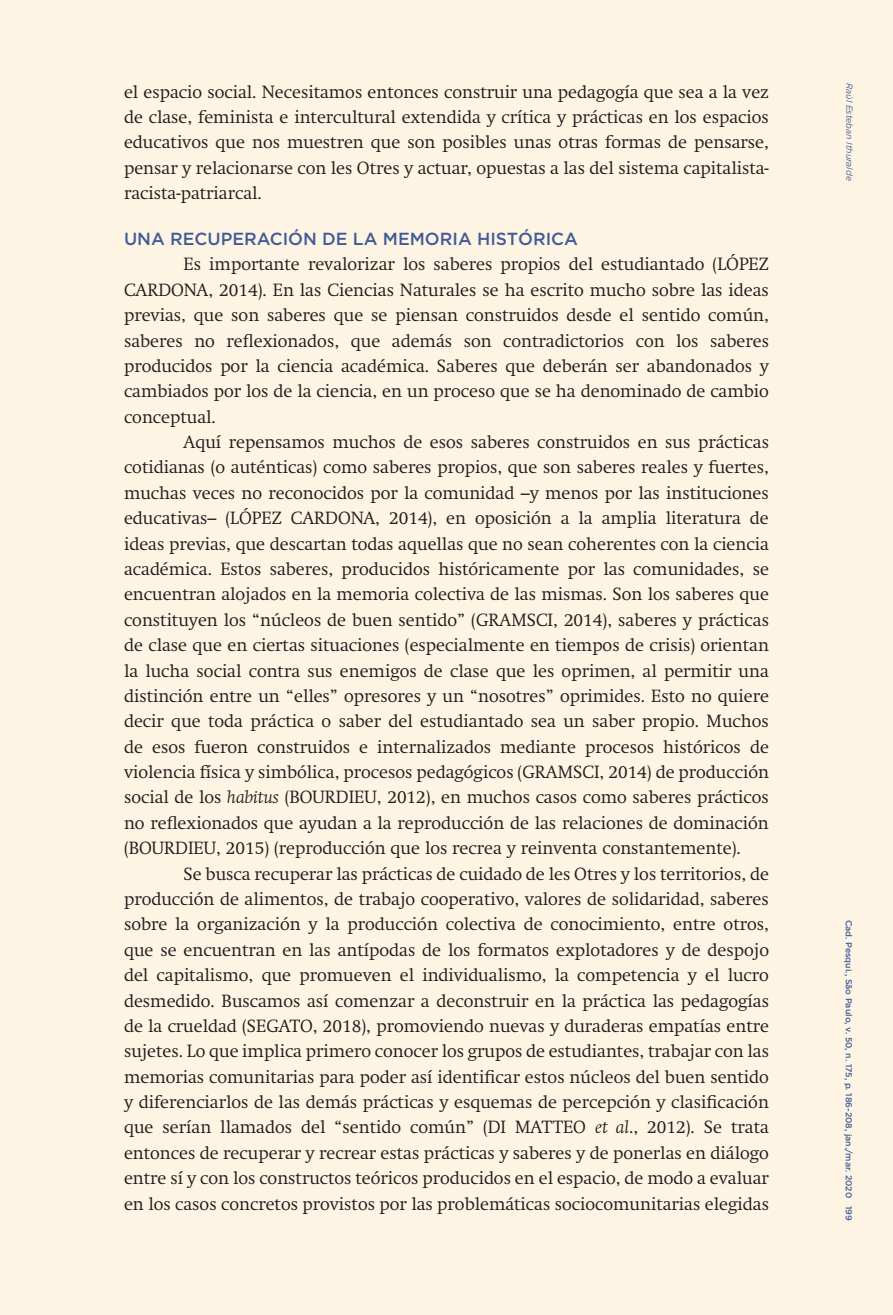
<style>
.page{position:relative;width:893px;height:1315px;background:#fef4e4}
.page>*{position:absolute;margin:0;border:0;box-sizing:border-box;transform-origin:0 0}
.CorpoRecuo{font:300 17.5px/25.4px "Swift";color:#231f20;text-align:justify}
.Subtitulo2{font:500 17.5px "Gotham HTF";color:#4361ac}
.t1{font:500 8.75px "Gotham HTF";color:#4361ac}
.t2{font:italic 8.75px "Gotham HTF";color:#4361ac}
.s1{font-style:italic}
</style>
<div class="page">
<p class="CorpoRecuo" style="left:124px;top:79px;width:646px">el espacio social. Necesitamos entonces construir una pedagogía que sea a la vez de clase, feminista e intercultural extendida y crítica y prácticas en los espacios educativos que nos muestren que son posibles unas otras formas de pensarse, pensar y relacionarse con les Otres y actuar, opuestas a las del sistema capitalista&shy;racista-patriarcal.</p>
<p class="Subtitulo2" style="left:124px;top:229px;width:455px">UNA RECUPERACIÓN DE LA MEMORIA HISTÓRICA</p>
<p class="CorpoRecuo" style="left:124px;top:252px;width:646px;text-indent:60px">Es importante revalorizar los saberes propios del estudiantado (LÓPEZ CARDONA, 2014). En las Ciencias Naturales se ha escrito mucho sobre las ideas previas, que son saberes que se piensan construidos desde el sentido común, saberes no reflexionados, que además son contradictorios con los saberes producidos por la ciencia académica. Saberes que deberán ser abandonados y cambiados por los de la ciencia, en un proceso que se ha denominado de cambio conceptual.</p>
<p class="CorpoRecuo" style="left:124px;top:429px;width:646px;text-indent:60px">Aquí repensamos muchos de esos saberes construidos en sus prácticas cotidianas (o auténticas) como saberes propios, que son saberes reales y fuertes, muchas veces no reconocidos por la comunidad –y menos por las instituciones educativas– (LÓPEZ CARDONA, 2014), en oposición a la amplia literatura de ideas previas, que descartan todas aquellas que no sean coherentes con la ciencia académica. Estos saberes, producidos históricamente por las comunidades, se encuentran alojados en la memoria colectiva de las mismas. Son los saberes que constituyen los “núcleos de buen sentido” (GRAMSCI, 2014), saberes y prácticas de clase que en ciertas situaciones (especialmente en tiempos de crisis) orientan la lucha social contra sus enemigos de clase que les oprimen, al permitir una distinción entre un “elles” opresores y un “nosotres” oprimides. Esto no quiere decir que toda práctica o saber del estudiantado sea un saber propio. Muchos de esos fueron construidos e internalizados mediante procesos históricos de violencia física y simbólica, procesos pedagógicos (GRAMSCI, 2014) de producción social de los <span class="s1">habitus</span> (BOURDIEU, 2012), en muchos casos como saberes prácticos no reflexionados que ayudan a la reproducción de las relaciones de dominación (BOURDIEU, 2015) (reproducción que los recrea y reinventa constantemente).</p>
<p class="CorpoRecuo" style="left:124px;top:861px;width:646px;text-indent:60px">Se busca recuperar las prácticas de cuidado de les Otres y los territorios, de producción de alimentos, de trabajo cooperativo, valores de solidaridad, saberes sobre la organización y la producción colectiva de conocimiento, entre otros, que se encuentran en las antípodas de los formatos explotadores y de despojo del capitalismo, que promueven el individualismo, la competencia y el lucro desmedido. Buscamos así comenzar a deconstruir en la práctica las pedagogías de la crueldad (SEGATO, 2018), promoviendo nuevas y duraderas empatías entre sujetes. Lo que implica primero conocer los grupos de estudiantes, trabajar con las memorias comunitarias para poder así identificar estos núcleos del buen sentido y diferenciarlos de las demás prácticas y esquemas de percepción y clasificación que serían llamados del “sentido común” (DI MATTEO <span class="s1">et al</span>., 2012). Se trata entonces de recuperar y recrear estas prácticas y saberes y de ponerlas en diálogo entre sí y con los constructos teóricos producidos en el espacio, de modo a evaluar en los casos concretos provistos por las problemáticas sociocomunitarias elegidas</p>
<p class="t2" style="left:854px;top:83px;width:99px;rotate:90deg">Raúl Esteban Ithuralde</p>
<p class="t1" style="left:854px;top:919px;width:303px;rotate:90deg">Cad. Pesqui., São Paulo, v. 50, n. 175, p. 186-208, jan./mar. 2020 199</p>
</div>
